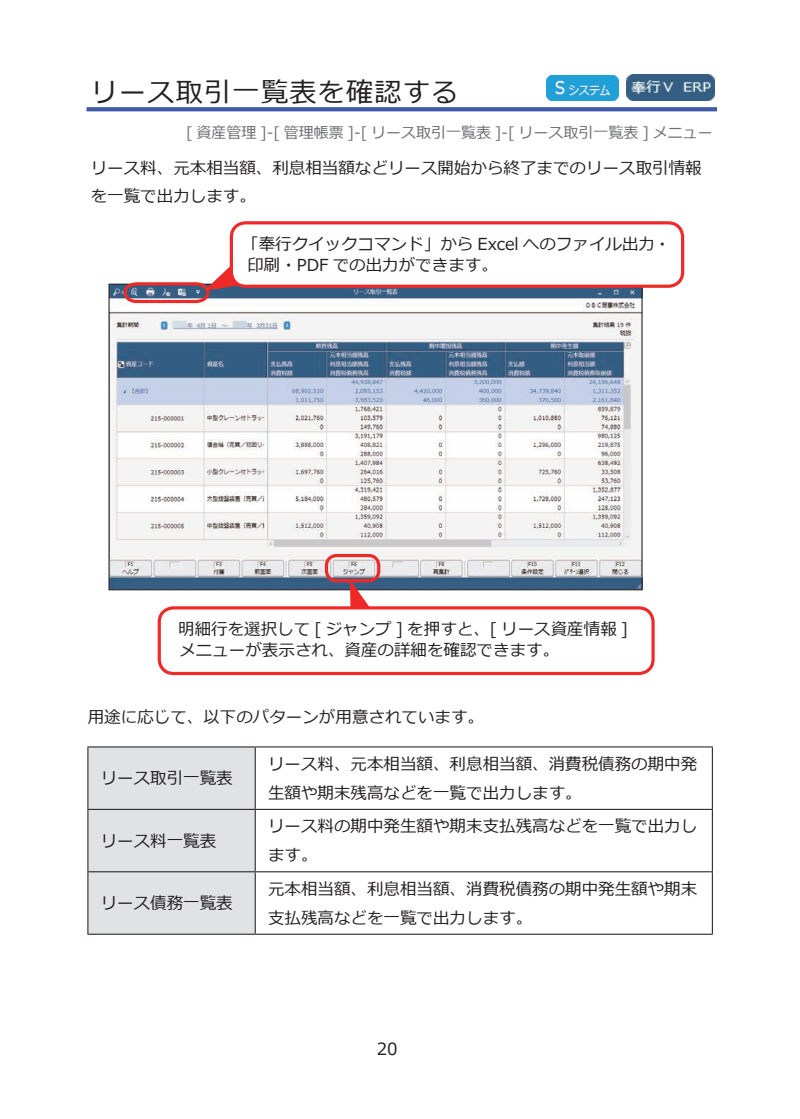
<style>
.page{position:relative;width:800px;height:1119px;background:#fff}
.page>*{position:absolute;margin:0;border:0;box-sizing:border-box;transform-origin:0 0}
.t1{font:27px "Meiryo";letter-spacing:.05em;color:#231f20}
.t2{font:16.8px "Meiryo";color:#231f20}
.t3{font:16.5px/28.8px "Meiryo";color:#231f20}
.t4{font:15px "Meiryo";color:#6c6d70}
</style>
<div class="page">
<svg style="left:86px;top:107px;width:630px;height:4px;background:#455fab"></svg>
<img style="left:110px;top:285px;width:530px;height:303px">
<svg style="left:122px;top:254px;width:129px;height:50px"></svg>
<div style="left:231px;top:223px;width:451px;height:63px;background:#fff;border-radius:14px"></div>
<div style="left:230px;top:221px;width:454px;height:67px;border:3px solid #ee2928;border-radius:14px"></div>
<div style="left:325px;top:554px;width:55px;height:28px;border:3px solid #ee2928;border-radius:10px"></div>
<svg style="left:338px;top:579px;width:46px;height:27px"></svg>
<div style="left:158px;top:606px;width:496px;height:69px;border:3px solid #ee2928;border-radius:14px"></div>
<div style="left:88px;top:747px;width:167px;height:186px;background:#e1e2e4"></div>
<hr style="left:87px;top:746px;width:168px;height:1px;background:#231f20">
<hr style="left:87px;top:747px;width:1px;height:61px;background:#231f20">
<hr style="left:255px;top:746px;width:457px;height:1px;background:#231f20">
<hr style="left:255px;top:747px;width:1px;height:61px;background:#231f20">
<hr style="left:711px;top:747px;width:1px;height:61px;background:#231f20">
<hr style="left:87px;top:808px;width:168px;height:1px;background:#231f20">
<hr style="left:87px;top:809px;width:1px;height:62px;background:#231f20">
<hr style="left:255px;top:808px;width:457px;height:1px;background:#231f20">
<hr style="left:255px;top:809px;width:1px;height:62px;background:#231f20">
<hr style="left:711px;top:809px;width:1px;height:62px;background:#231f20">
<hr style="left:87px;top:871px;width:168px;height:1px;background:#231f20">
<hr style="left:87px;top:872px;width:1px;height:61px;background:#231f20">
<hr style="left:255px;top:871px;width:457px;height:1px;background:#231f20">
<hr style="left:255px;top:872px;width:1px;height:61px;background:#231f20">
<hr style="left:711px;top:872px;width:1px;height:61px;background:#231f20">
<hr style="left:87px;top:933px;width:168px;height:1px;background:#231f20">
<hr style="left:255px;top:933px;width:457px;height:1px;background:#231f20">
<img style="left:626px;top:75px;width:88px;height:26px">
<img style="left:546px;top:75px;width:72px;height:26px">
<h1 class="t1" style="left:91px;top:73px;width:369px">リース取引一覧表を確認する</h1>
<p class="t4" style="left:186px;top:122px;width:528px">[ 資産管理 ]-[ 管理帳票 ]-[ リース取引一覧表 ]-[ リース取引一覧表 ] メニュー</p>
<p class="t3" style="left:91px;top:154px;width:612px">リース料、元本相当額、利息相当額などリース開始から終了までのリース取引情報を一覧で出力します。</p>
<p class="t3" style="left:247px;top:234px;width:424px;line-height:21.3px;text-indent:-5px">「奉行クイックコマンド」から Excel へのファイル出力・印刷・PDF での出力ができます。</p>
<p class="t3" style="left:178px;top:619px;width:451px;line-height:21.3px">明細行を選択して [ ジャンプ ] を押すと、[ リース資産情報 ]メニューが表示され、資産の詳細を確認できます。</p>
<p class="t3" style="left:88px;top:703px;width:397px">用途に応じて、以下のパターンが用意されています。</p>
<p class="t3" style="left:101px;top:764px;width:133px">リース取引一覧表</p>
<p class="t3" style="left:101px;top:827px;width:117px">リース料一覧表</p>
<p class="t3" style="left:101px;top:889px;width:133px">リース債務一覧表</p>
<p class="t3" style="left:268px;top:750px;width:430px">リース料、元本相当額、利息相当額、消費税債務の期中発生額や期末残高などを一覧で出力します。</p>
<p class="t3" style="left:268px;top:812px;width:430px">リース料の期中発生額や期末支払残高などを一覧で出力します。</p>
<p class="t3" style="left:268px;top:875px;width:430px">元本相当額、利息相当額、消費税債務の期中発生額や期末支払残高などを一覧で出力します。</p>
<p class="t2" style="left:376px;top:1037px;width:22px">20</p>
</div>
